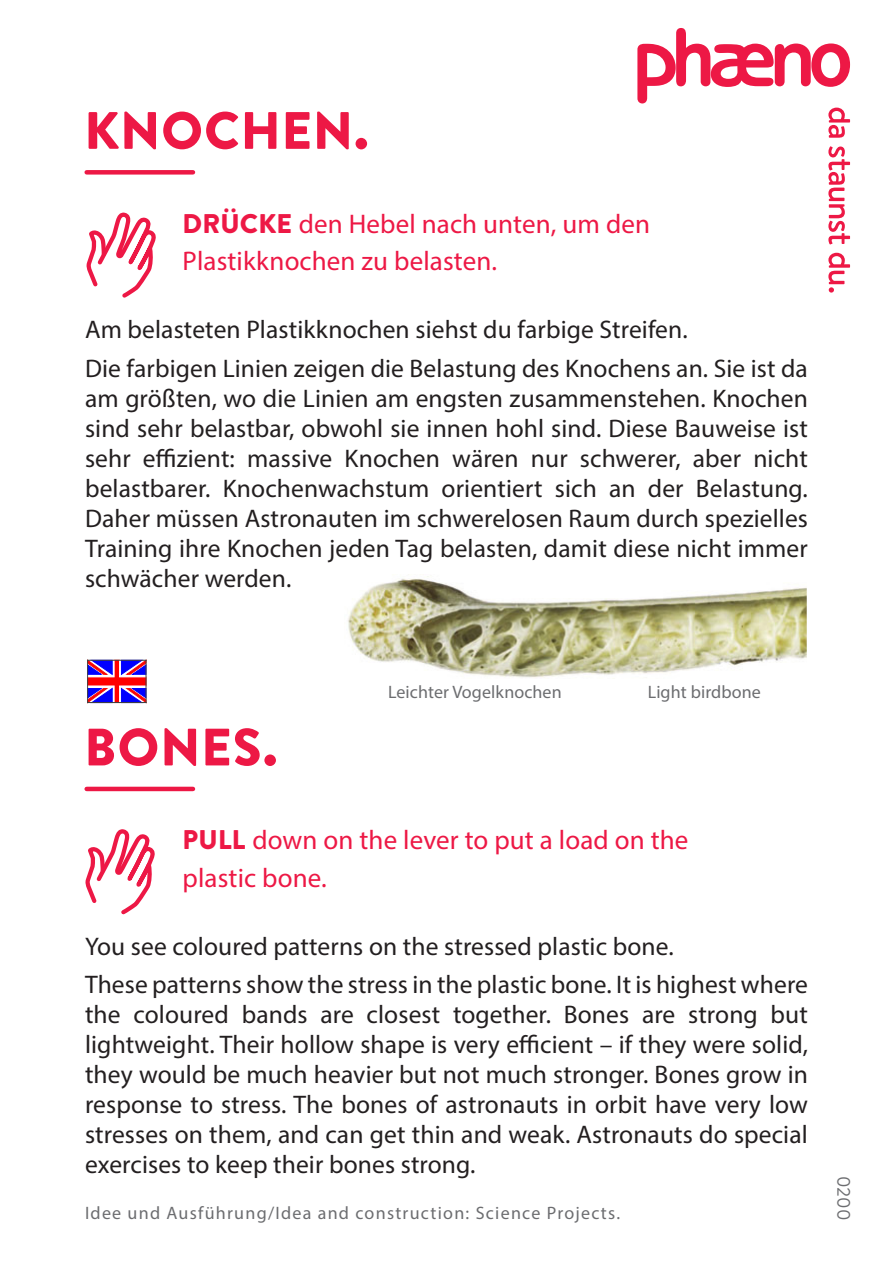
<style>
.page{position:relative;width:893px;height:1263px;background:#fff}
.page>*{position:absolute;margin:0;border:0;box-sizing:border-box;transform-origin:0 0}
.Headline{font:900 52.5px "Brandon Text";letter-spacing:.02em;color:#ed1845}
.Fragen__rot__18_Pt{font:27px/37.5px "Myriad Pro";letter-spacing:.005em;color:#ed1845}
.Fließtext__18_Pt__sc{font:25.5px/30px "Myriad Pro";letter-spacing:.005em;color:#231f20;text-align:justify}
.Fließtext__18_Pt__sc-2{font:18px "Myriad Pro";letter-spacing:.07em;color:#6c6d70}
.Fließtext__18_Pt__sc-3{font:18px "Myriad Pro";letter-spacing:.005em;color:#6c6d70}
.Exponatnummer{font:18px "Brandon Text";color:#6c6d70}
.s1{font-family:"Brandon Text";font-weight:900}
</style>
<div class="page">
<svg style="left:828px;top:253px;width:22px;height:40px"></svg>
<svg style="left:637px;top:28px;width:213px;height:110px"></svg>
<svg style="left:828px;top:146px;width:22px;height:99px"></svg>
<div style="left:87px;top:170px;width:106px;height:5px;background:#ed1845"></div>
<svg style="left:87px;top:212px;width:69px;height:492px"></svg>
<svg style="left:86px;top:232px;width:22px;height:57px"></svg>
<hr style="left:87px;top:787px;width:106px;height:4px;background:#ed1845">
<svg style="left:87px;top:659px;width:60px;height:44px"></svg>
<hr style="left:87px;top:660px;width:1px;height:42px;background:#404040">
<hr style="left:88px;top:660px;width:58px;height:1px;background:#404040">
<hr style="left:146px;top:660px;width:1px;height:42px;background:#404040">
<hr style="left:88px;top:702px;width:58px;height:1px;background:#404040">
<svg style="left:90px;top:829px;width:65px;height:86px"></svg>
<svg style="left:85px;top:848px;width:22px;height:57px"></svg>
<img style="left:348px;top:574px;width:459px;height:104px">
<p class="Headline" style="left:84px;top:94px;width:286px">KNOCHEN.</p>
<p class="Fragen__rot__18_Pt" style="left:183px;top:205px;width:469px"><span class="s1">DRÜCKE</span> den Hebel nach unten, um den<br>Plastikknochen zu belasten.</p>
<p class="Fließtext__18_Pt__sc" style="left:85px;top:314px;width:604px">Am belasteten Plastikknochen siehst du farbige Streifen.</p>
<p class="Fließtext__18_Pt__sc" style="left:85px;top:353px;width:724px">Die farbigen Linien zeigen die Belastung des Knochens an. Sie ist da am größten, wo die Linien am engsten zusammenstehen. Knochen sind sehr belastbar, obwohl sie innen hohl sind. Diese Bauweise ist sehr effizient: massive Knochen wären nur schwerer, aber nicht belastbarer. Knochenwachstum orientiert sich an der Belastung.<br>Daher müssen Astronauten im schwerelosen Raum durch spezielles Training ihre Knochen jeden Tag belasten, damit diese nicht immer schwächer werden.</p>
<p class="Headline" style="left:84px;top:710px;width:195px">BONES.</p>
<p class="Fließtext__18_Pt__sc-3" style="left:388px;top:681px;width:175px">Leichter Vogelknochen</p>
<p class="Fließtext__18_Pt__sc-3" style="left:648px;top:681px;width:115px">Light birdbone</p>
<p class="Fragen__rot__18_Pt" style="left:183px;top:821px;width:507px"><span class="s1">PULL</span> down on the lever to put a load on the</p>
<p class="Fragen__rot__18_Pt" style="left:183px;top:859px;width:146px">plastic bone.</p>
<p class="Fließtext__18_Pt__sc" style="left:85px;top:931px;width:590px">You see coloured patterns on the stressed plastic bone.</p>
<p class="Fließtext__18_Pt__sc" style="left:85px;top:969px;width:724px">These patterns show the stress in the plastic bone. It is highest where the coloured bands are closest together. Bones are strong but lightweight. Their hollow shape is very efficient – if they were solid, they would be much heavier but not much stronger. Bones grow in response to stress. The bones of astronauts in orbit have very low stresses on them, and can get thin and weak. Astronauts do special exercises to keep their bones strong.</p>
<p class="Fließtext__18_Pt__sc-2" style="left:85px;top:1202px;width:536px">Idee und Ausführung/Idea and construction: Science Projects.</p>
<p class="Exponatnummer" style="left:856px;top:1176px;width:46px;rotate:90deg">0200</p>
</div>
